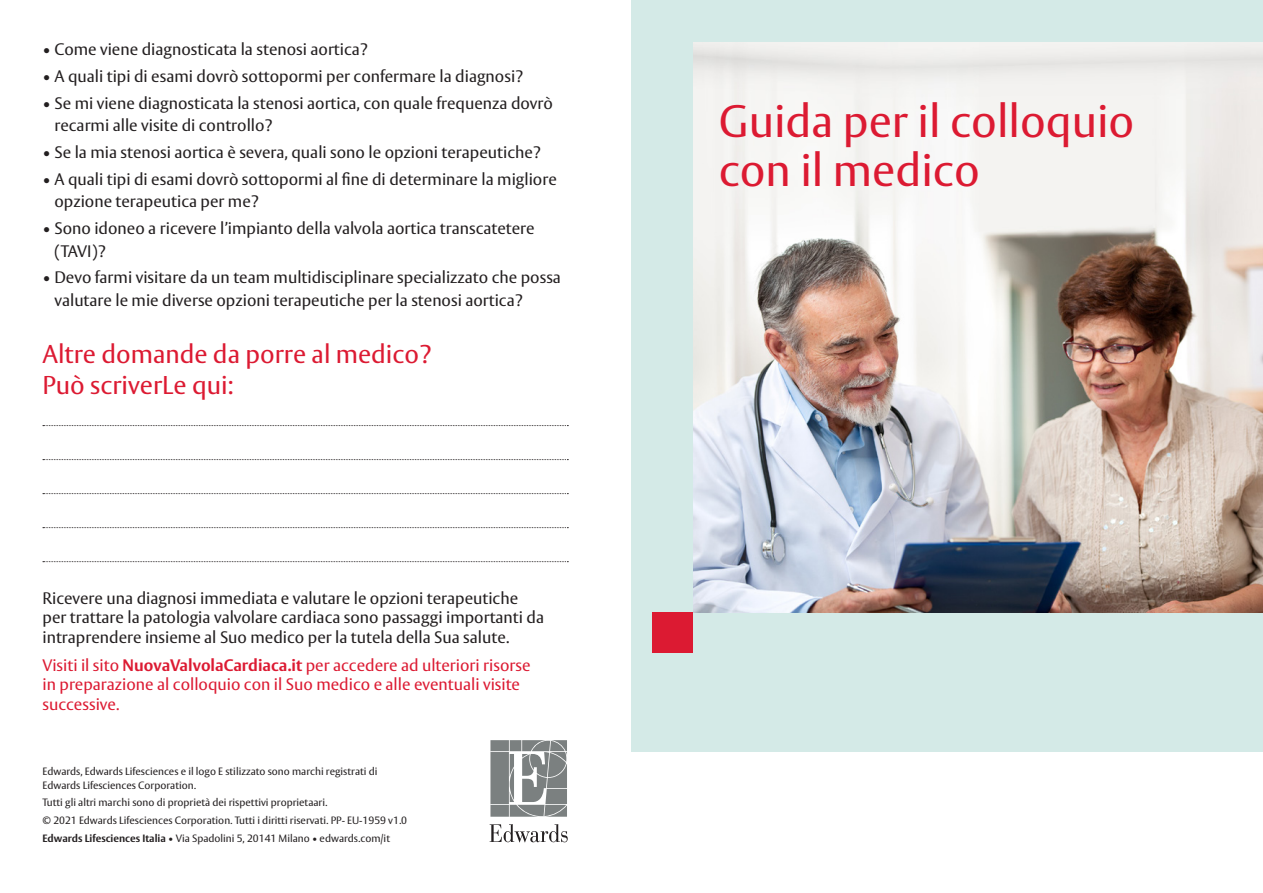
<style>
.page{position:relative;width:1263px;height:893px;background:#fff}
.page>*{position:absolute;margin:0;border:0;box-sizing:border-box;transform-origin:0 0}
.t1{font:45px/49.5px "Vesta Pro";color:#dc1a32}
.t2{font:25.5px/30.6px "Vesta Pro";color:#dc1a32}
.t3{font:16.5px/22.5px "Vesta Pro";color:#231f20}
.t4{font:16.5px/19.5px "Vesta Pro";color:#dc1a32}
.t5{font:10.5px/13.5px "Vesta Pro";color:#231f20}
.s1{font-weight:700}
</style>
<div class="page">
<svg style="left:490px;top:740px;width:77px;height:77px;background:#969a9a"></svg>
<svg style="left:490px;top:824px;width:78px;height:18px"></svg>
<svg style="left:43px;top:459px;width:525px;height:1px"></svg>
<svg style="left:43px;top:425px;width:525px;height:1px"></svg>
<svg style="left:43px;top:493px;width:525px;height:1px"></svg>
<svg style="left:43px;top:527px;width:525px;height:1px"></svg>
<svg style="left:43px;top:561px;width:525px;height:1px"></svg>
<div style="left:631px;top:0;width:632px;height:751px;background:#d4eae7"></div>
<img style="left:693px;top:43px;width:570px;height:569px">
<div style="left:653px;top:612px;width:40px;height:41px;background:#dc1a32"></div>
<p class="t3" style="left:43px;top:38px;width:327px">• Come viene diagnosticata la stenosi aortica?</p>
<p class="t3" style="left:43px;top:65px;width:482px">• A quali tipi di esami dovrò sottopormi per confermare la diagnosi?</p>
<p class="t3" style="left:54px;top:92px;width:500px;text-indent:-12px">• Se mi viene diagnosticata la stenosi aortica, con quale frequenza dovrò recarmi alle visite di controllo?</p>
<p class="t3" style="left:43px;top:141px;width:500px">• Se la mia stenosi aortica è severa, quali sono le opzioni terapeutiche?</p>
<p class="t3" style="left:54px;top:168px;width:504px;text-indent:-12px">• A quali tipi di esami dovrò sottopormi al fine di determinare la migliore opzione terapeutica per me?</p>
<p class="t3" style="left:54px;top:217px;width:482px;text-indent:-12px">• Sono idoneo a ricevere l’impianto della valvola aortica transcatetere (TAVI)?</p>
<p class="t3" style="left:54px;top:266px;width:508px;text-indent:-12px">• Devo farmi visitare da un team multidisciplinare specializzato che possa valutare le mie diverse opzioni terapeutiche per la stenosi aortica?</p>
<p class="t2" style="left:43px;top:339px;width:391px">Altre domande da porre al medico?<br>Può scriverLe qui:</p>
<p class="t3" style="left:43px;top:588px;width:503px;line-height:19.5px">Ricevere una diagnosi immediata e valutare le opzioni terapeutiche per trattare la patologia valvolare cardiaca sono passaggi importanti da intraprendere insieme al Suo medico per la tutela della Sua salute.</p>
<p class="t4" style="left:43px;top:655px;width:489px">Visiti il sito <span class="s1">NuovaValvolaCardiaca.it</span> per accedere ad ulteriori risorse in preparazione al colloquio con il Suo medico e alle eventuali visite successive.</p>
<p class="t5" style="left:43px;top:765px;width:337px">Edwards, Edwards Lifesciences e il logo E stilizzato sono marchi registrati di<br>Edwards Lifesciences Corporation.</p>
<p class="t5" style="left:43px;top:796px;width:286px">Tutti gli altri marchi sono di proprietà dei rispettivi proprietaari.</p>
<p class="t5" style="left:43px;top:814px;width:366px">© 2021 Edwards Lifesciences Corporation. Tutti i diritti riservati. PP- EU-1959 v1.0</p>
<p class="t5" style="left:43px;top:831px;width:349px"><span class="s1">Edwards Lifesciences Italia</span> • Via Spadolini 5, 20141 Milano • edwards.com/it</p>
<p class="t1" style="left:719px;top:96px;width:417px">Guida per il colloquio con il medico</p>
</div>
